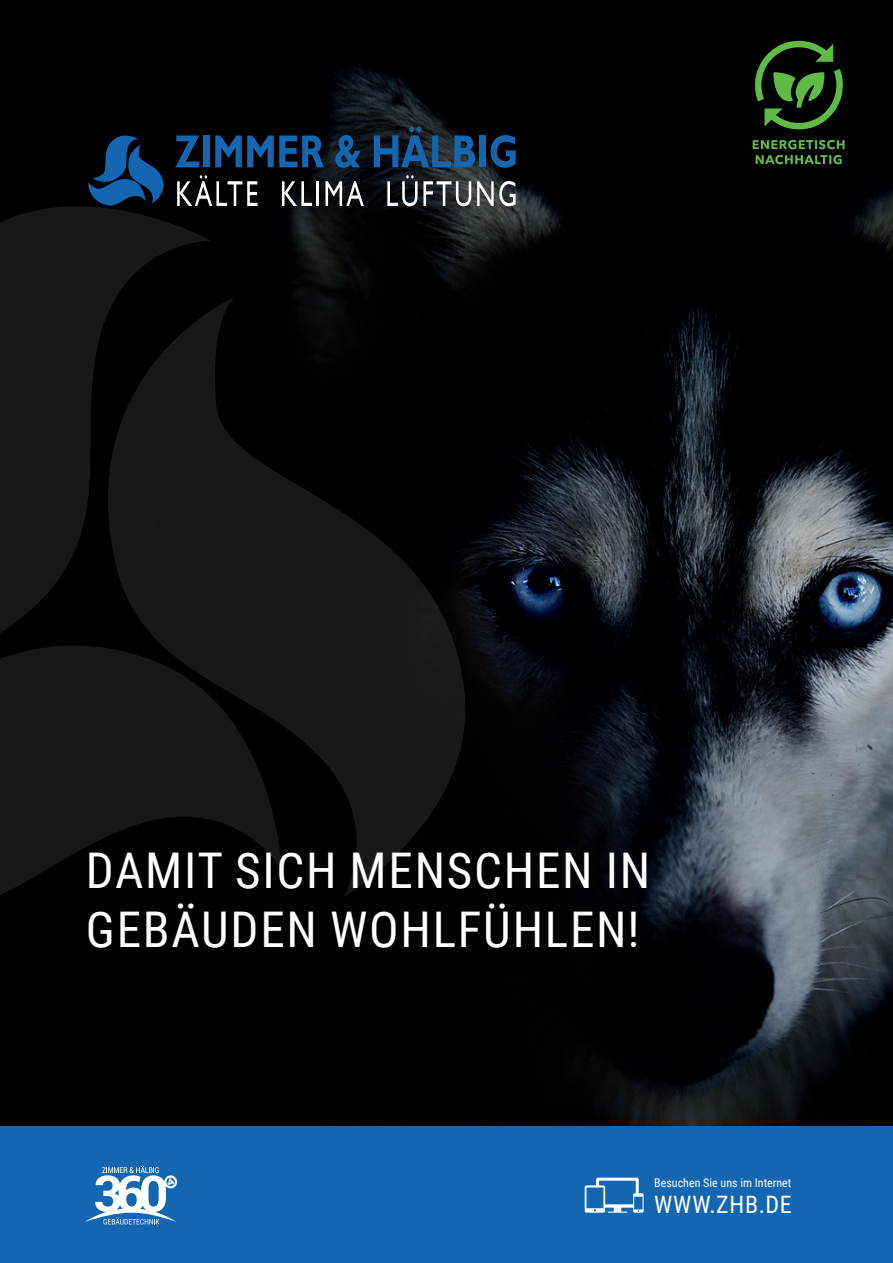
<style>
.page{position:relative;width:893px;height:1263px;background:#fff}
.page>*{position:absolute;margin:0;border:0;box-sizing:border-box;transform-origin:0 0}
.t1{font:49.2px/59.1px "Roboto Condensed";letter-spacing:.035em;color:#fff}
.t2{font:24px "Roboto Condensed";letter-spacing:.035em;color:#fff}
.t3{font:12px "Roboto Condensed";color:#fff}
</style>
<div class="page">
<img style="left:0;top:0;width:893px;height:1127px">
<svg style="left:211px;top:297px;width:256px;height:600px;background:#0c0b0d"></svg>
<svg style="left:0;top:588px;width:281px;height:327px;background:#0e0d0f"></svg>
<svg style="left:0;top:205px;width:211px;height:532px;background:#111113"></svg>
<div style="left:0;top:1127px;width:893px;height:136px;background:#1566b1"></div>
<svg style="left:177px;top:175px;width:81px;height:31px"></svg>
<svg style="left:282px;top:181px;width:30px;height:25px"></svg>
<hr style="left:317px;top:181px;width:2px;height:25px;background:#fff">
<svg style="left:325px;top:181px;width:39px;height:25px"></svg>
<svg style="left:387px;top:175px;width:84px;height:31px"></svg>
<svg style="left:477px;top:181px;width:39px;height:25px"></svg>
<svg style="left:175px;top:135px;width:24px;height:32px"></svg>
<div style="left:203px;top:135px;width:7px;height:32px;background:#1566b1"></div>
<svg style="left:215px;top:135px;width:109px;height:32px;background:#0b3862"></svg>
<svg style="left:335px;top:135px;width:25px;height:33px"></svg>
<svg style="left:374px;top:126px;width:101px;height:41px;background:#16395a"></svg>
<div style="left:480px;top:135px;width:6px;height:32px;background:#1566b1"></div>
<svg style="left:491px;top:135px;width:25px;height:33px"></svg>
<svg style="left:87px;top:131px;width:78px;height:77px;background:#092e51"></svg>
<svg style="left:85px;top:1166px;width:92px;height:58px"></svg>
<svg style="left:585px;top:1177px;width:59px;height:36px"></svg>
<svg style="left:753px;top:140px;width:92px;height:9px"></svg>
<svg style="left:756px;top:155px;width:86px;height:9px"></svg>
<svg style="left:755px;top:41px;width:88px;height:90px;background:#214019"></svg>
<p class="t1" style="left:86px;top:839px;width:566px">DAMIT SICH MENSCHEN IN<br>GEBÄUDEN WOHLFÜHLEN!</p>
<p class="t3" style="left:654px;top:1174px;width:139px">Besuchen Sie uns im Internet</p>
<p class="t2" style="left:654px;top:1187px;width:139px">WWW.ZHB.DE</p>
</div>
